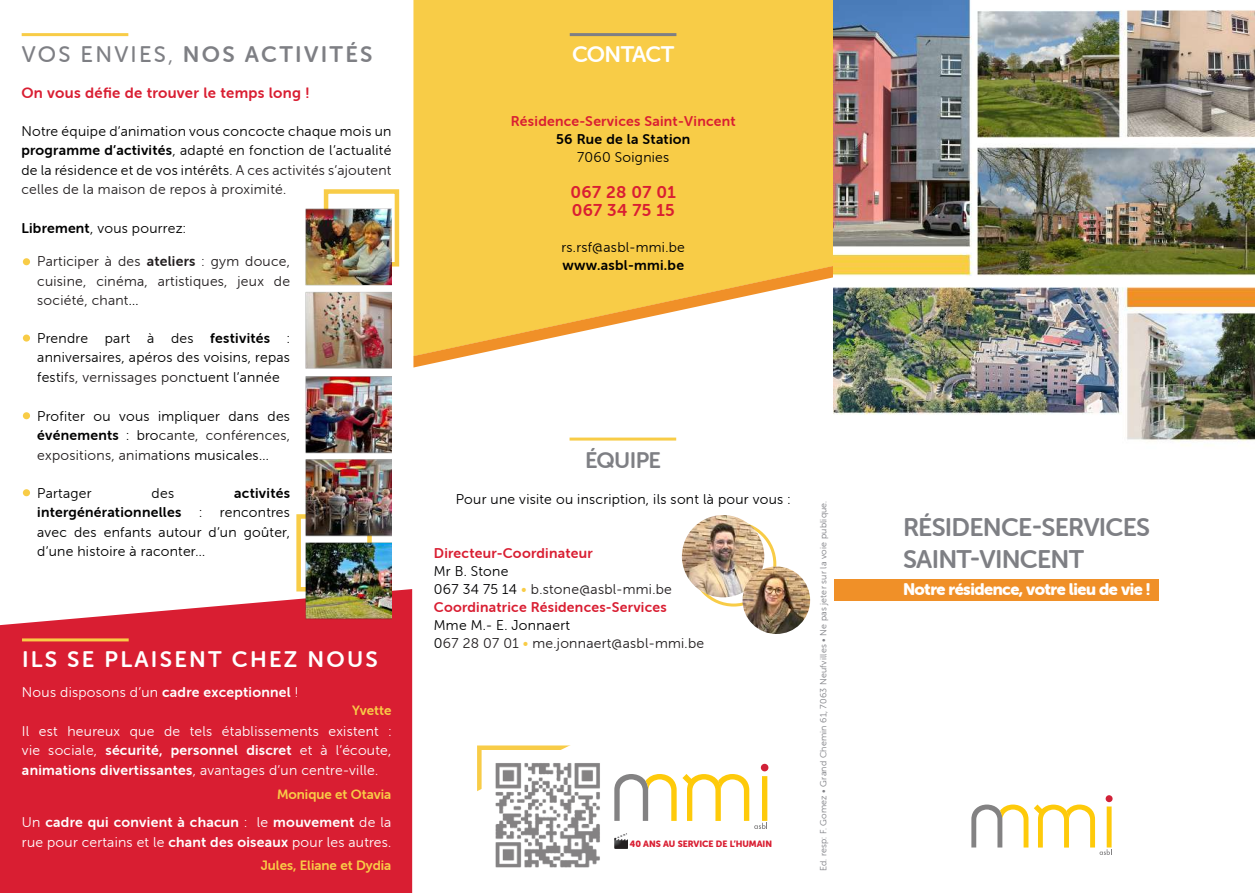
<style>
.page{position:relative;width:1255px;height:893px;background:#fff}
.page>*{position:absolute;margin:0;border:0;box-sizing:border-box;transform-origin:0 0}
.t1{font:25.5px/31.5px "Museo Sans Rounded 700";letter-spacing:-.03em;color:#7e7f84}
.t2{font:22.5px "Museo Sans Rounded 700";letter-spacing:.1em;color:#7e7f84}
.t3{font:22.5px "Museo Sans Rounded 700";letter-spacing:.1em;color:#fff}
.t4{font:22.5px "Museo Sans Rounded 700";letter-spacing:-.035em;color:#fff}
.t5{font:17.1px/18px "Museo Sans Rounded 700";letter-spacing:.02em;color:#d91e32}
.t6{font:16.5px "Museo Sans Rounded 900";letter-spacing:-.03em;color:#fff}
.t7{font:15px "Museo Sans Rounded 700";letter-spacing:.02em;color:#d91e32}
.t8{font:14.1px/19.5px "Museo Sans Rounded 300";letter-spacing:.02em;color:#000;text-align:justify}
.t9{font:14.1px "Museo Sans Rounded 300";letter-spacing:.02em;color:#fff}
.t10{font:14.1px/19.5px "Museo Sans Rounded 300";letter-spacing:.02em;color:#231f20}
.t11{font:14.1px "Museo Sans Rounded 700";letter-spacing:.02em;color:#fff}
.t12{font:14.1px "Museo Sans Rounded 700";letter-spacing:.02em;color:#d91e32}
.t13{font:14.1px "Museo Sans Rounded 300";letter-spacing:.02em;color:#000002}
.t14{font:14.1px "Museo Sans Rounded 700";letter-spacing:.02em;color:#000}
.t15{font:14.1px "Museo Sans Rounded 700";letter-spacing:.02em;color:#000002}
.t16{font:14.1px "Museo Sans Rounded 700";letter-spacing:.02em;color:#000001}
.t17{font:13.5px "Museo Sans Rounded 700";color:#f8cc47}
.t18{font:9px "Museo Sans Rounded 300";letter-spacing:.02em;color:#7e7f84}
.t19{font:9px "Museo Sans Rounded 900";color:#d91e32}
.s1{font-family:"Museo Sans Rounded 500"}
.s2{font-family:"Museo Sans Rounded 300"}
.s3{font-family:"Museo Sans Rounded 700"}
.s4{color:#231f20}
.s5{color:#000}
.s6{color:#000002}
.s7{color:#f8cc47}
.s8{color:#000001}
</style>
<div class="page">
<div style="left:0;top:589px;width:412px;height:304px;background:#d91e32"></div>
<hr style="left:22px;top:638px;width:107px;height:3px;background:#f8cc47">
<hr style="left:22px;top:33px;width:106px;height:3px;background:#f8cc47">
<div style="left:23px;top:258px;width:7px;height:7px;background:#f8cc47;border-radius:50%"></div>
<div style="left:23px;top:335px;width:7px;height:7px;background:#f8cc47;border-radius:50%"></div>
<div style="left:23px;top:412px;width:7px;height:7px;background:#f8cc47;border-radius:50%"></div>
<div style="left:23px;top:489px;width:7px;height:7px;background:#f8cc47;border-radius:50%"></div>
<div style="left:324px;top:189px;width:75px;height:78px;border:4px solid #f8cc47"></div>
<div style="left:296px;top:514px;width:76px;height:77px;border:4px solid #f8cc47"></div>
<img style="left:304px;top:192px;width:87px;height:430px">
<div style="left:413px;top:0;width:421px;height:175px;background:#f8cc47"></div>
<svg style="left:413px;top:175px;width:421px;height:192px;fill:#f8cc47"></svg>
<hr style="left:569px;top:33px;width:107px;height:3px;background:#7e7f84">
<hr style="left:569px;top:438px;width:107px;height:3px;background:#f8cc47">
<img style="left:682px;top:515px;width:82px;height:82px;border-radius:41px">
<img style="left:742px;top:566px;width:68px;height:68px;border-radius:34px">
<svg style="left:477px;top:745px;width:200px;height:104px"></svg>
<img style="left:479px;top:746px;width:134px;height:122px">
<svg style="left:614px;top:774px;width:62px;height:47px"></svg>
<div style="left:760px;top:764px;width:8px;height:7px;background:#d12138;border-radius:50%"></div>
<svg style="left:682px;top:774px;width:85px;height:55px"></svg>
<img style="left:614px;top:834px;width:14px;height:14px">
<img style="left:834px;top:0;width:420px;height:855px">
<div style="left:1105px;top:795px;width:7px;height:7px;background:#d12138;border-radius:50%"></div>
<svg style="left:971px;top:804px;width:140px;height:51px"></svg>
<div style="left:834px;top:579px;width:324px;height:22px;background:#f09028"></div>
<h2 class="t2" style="left:22px;top:42px;width:352px"><span class="s1">VOS ENVIES</span><span class="s2">,</span> NOS ACTIVITÉS</h2>
<p class="t7" style="left:21px;top:84px;width:289px">On vous défie de trouver le temps long !</p>
<p class="t8" style="left:21px;top:121px;width:371px">Notre équipe d’animation vous concocte chaque mois un <span class="s3">programme d’activités</span>, adapté en fonction de l’actualité de la résidence et de vos intérêts<span class="s4">. A ces activités s’ajoutent celles de la maison de repos à proximité.</span></p>
<p class="t8" style="left:21px;top:219px;width:166px"><span class="s3">Librement</span>, vous pourrez:</p>
<p class="t10" style="left:37px;top:252px;width:254px;text-align:justify">Participer à des <span class="s3">ateliers</span> : gym douce, cuisine, cinéma, artistiques, jeux de société, chant<span class="s5">...</span></p>
<p class="t8" style="left:37px;top:328px;width:254px">Prendre part à des <span class="s3">festivités</span> : anniversaires, apéros des voisins, repas festi<span class="s4">fs, vernissages pon</span>ctuent l’année</p>
<p class="t8" style="left:37px;top:406px;width:254px">Profiter ou vous impliquer dans des <span class="s3">événements</span> : bro<span class="s4">cante, conférences, expositions, anima</span>tions musicales...</p>
<p class="t8" style="left:37px;top:483px;width:56px">Partager</p>
<p class="t8" style="left:152px;top:483px;width:24px">des</p>
<p class="t14" style="left:234px;top:485px;width:57px">activités</p>
<p class="t14" style="left:37px;top:504px;width:146px">intergénérationnelles</p>
<p class="t8" style="left:199px;top:502px;width:5px">:</p>
<p class="t8" style="left:37px;top:502px;width:254px;text-indent:183px">rencontres avec des enfants autour d’un goûter, d’une histoire à raconter…</p>
<h2 class="t3" style="left:22px;top:647px;width:357px">ILS SE PLAISENT CHEZ NOUS</h2>
<p class="t9" style="left:22px;top:684px;width:278px">Nous disposons d’un <span class="s3">cadre exceptionnel</span> !</p>
<p class="t9" style="left:22px;top:723px;width:371px">Il est heureux que de tels établissements existent :</p>
<p class="t11" style="left:22px;top:743px;width:371px"><span class="s2">vie sociale,</span> sécurité, personnel discret <span class="s2">et à l’écoute,</span></p>
<p class="t9" style="left:22px;top:762px;width:358px"><span class="s3">animations divertissantes</span>, avantages d’un centre-ville.</p>
<p class="t11" style="left:22px;top:815px;width:371px"><span class="s2">Un</span> cadre qui convient à chacun <span class="s2">: le</span> mouvement <span class="s2">de la</span></p>
<p class="t9" style="left:22px;top:834px;width:371px">rue pour certains et le <span class="s3">chant des oiseaux</span> pour les autres.</p>
<p class="t17" style="left:352px;top:703px;width:41px">Yvette</p>
<p class="t17" style="left:277px;top:787px;width:116px">Monique et Otavia</p>
<p class="t17" style="left:261px;top:858px;width:132px">Jules, Eliane et Dydia</p>
<h2 class="t4" style="left:572px;top:42px;width:104px">CONTACT</h2>
<p class="t12" style="left:511px;top:113px;width:226px">Résidence-Services Saint-Vincent</p>
<p class="t15" style="left:556px;top:131px;width:136px">56 Rue de la Station</p>
<p class="t13" style="left:577px;top:150px;width:94px">7060 Soignies</p>
<p class="t5" style="left:570px;top:183px;width:107px">067 28 07 01<br>067 34 75 15</p>
<p class="t13" style="left:561px;top:240px;width:125px">rs.rsf@asbl-mmi.be</p>
<p class="t16" style="left:562px;top:257px;width:123px">www.asbl-mmi.be</p>
<h2 class="t2" style="left:585px;top:448px;width:78px">ÉQUIPE</h2>
<p class="t13" style="left:456px;top:492px;width:336px">Pour une visite ou inscription, ils sont là pour vous :</p>
<p class="t12" style="left:434px;top:545px;width:160px">Directeur-Coordinateur</p>
<p class="t10" style="left:434px;top:562px;width:239px;line-height:18px"><span class="s6">Mr B. Stone<br>067 34 75 14</span> <span class="s7">•</span> b.stone@asbl-mmi.be</p>
<p class="t12" style="left:434px;top:599px;width:234px">Coordinatrice Résidences-Services</p>
<p class="t10" style="left:434px;top:616px;width:272px;line-height:18px"><span class="s8">Mme M.- E. Jonnaert<br>0</span>67 28 07 01 <span class="s7">•</span> me.jonnaert@asbl-mmi.be</p>
<p class="t19" style="left:629px;top:838px;width:144px">40 ANS AU SERVICE DE L’HUMAIN</p>
<p class="t18" style="left:818px;top:871px;width:372px;rotate:-90deg">Ed. resp: F. Gomez • Grand Chemin 61, 7063 Neufvilles • Ne pas jeter sur la voie publique.</p>
<h1 class="t1" style="left:903px;top:512px;width:249px">RÉSIDENCE-SERVICES<br>SAINT-VINCENT</h1>
<p class="t6" style="left:903px;top:579px;width:249px">Notre résidence, votre lieu de vie !</p>
</div>
